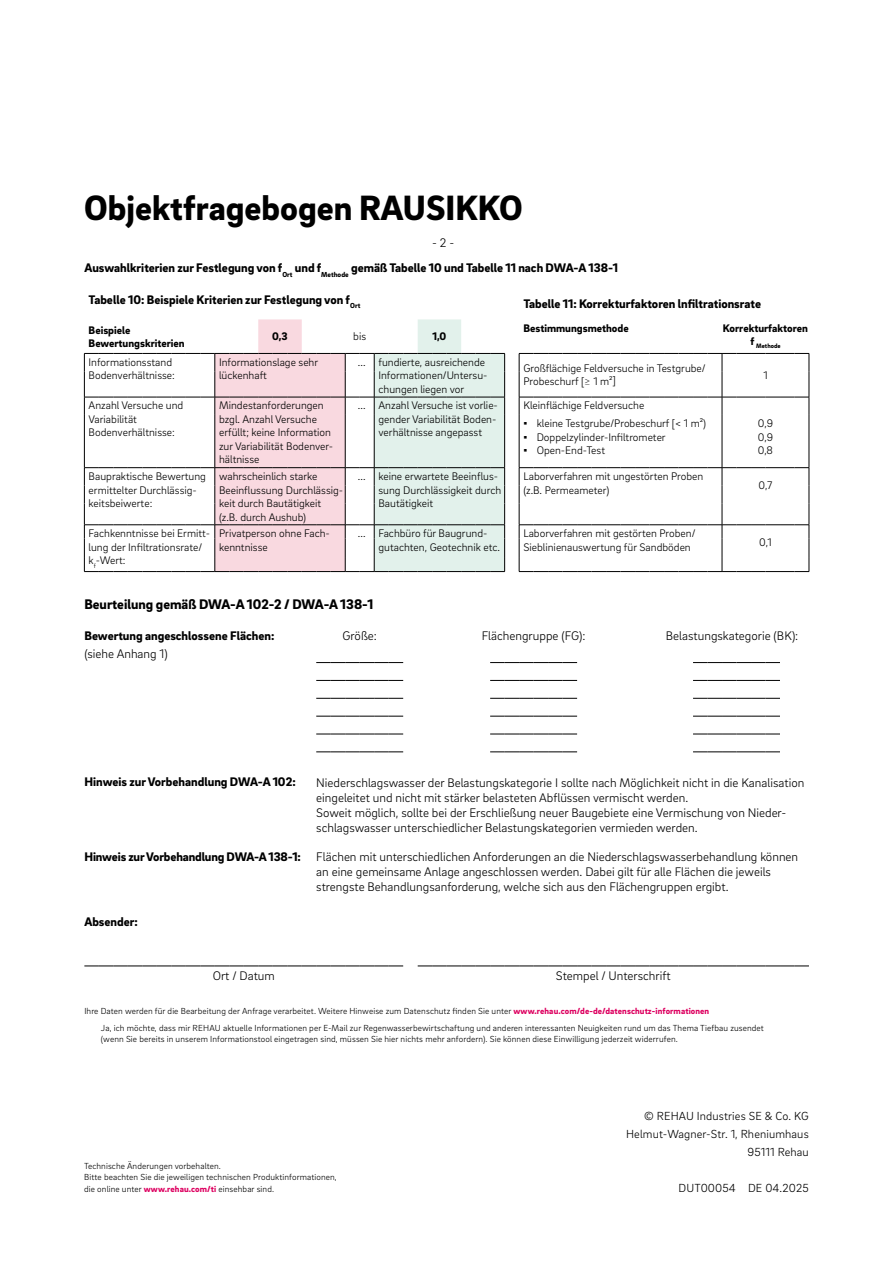
<style>
.page{position:relative;width:893px;height:1263px;background:#fff}
.page>*{position:absolute;margin:0;border:0;box-sizing:border-box;transform-origin:0 0}
.t1{font:900 36px "Brix Sans";color:#000}
.t2{font:900 14.25px "Brix Sans";color:#000}
.t3{font:300 12.75px/15px "Brix Sans";color:#000}
.t4{font:900 12.75px/25.8px "Brix Sans";color:#000}
.t5{font:300 12px/18px "Brix Sans";letter-spacing:.01em;color:#000;text-align:right}
.t6{font:300 11.25px/13.5px "Brix Sans";color:#000}
.t7{font:900 11.25px/13.5px "Brix Sans";color:#000}
.t8{font:300 9px/11.2px "Brix Sans";letter-spacing:.01em;color:#000}
.t9{font:900 6.6px "Brix Sans";color:#000}
.s1{font-weight:300}
.s2{font-family:"Lato"}
.s3{font-family:"Arial";font-weight:400}
.s4{font-weight:900}
.s5{font-weight:900;color:#dd0060}
</style>
<div class="page">
<svg style="left:84px;top:966px;width:319px;height:1px"></svg>
<svg style="left:418px;top:966px;width:391px;height:1px"></svg>
<svg style="left:316px;top:662px;width:87px;height:1px"></svg>
<svg style="left:316px;top:680px;width:87px;height:1px"></svg>
<svg style="left:316px;top:698px;width:87px;height:1px"></svg>
<svg style="left:316px;top:716px;width:87px;height:1px"></svg>
<svg style="left:316px;top:734px;width:87px;height:1px"></svg>
<svg style="left:316px;top:752px;width:87px;height:1px"></svg>
<svg style="left:519px;top:353px;width:291px;height:62px"></svg>
<svg style="left:490px;top:662px;width:87px;height:1px"></svg>
<svg style="left:490px;top:680px;width:87px;height:1px"></svg>
<svg style="left:490px;top:698px;width:87px;height:1px"></svg>
<svg style="left:490px;top:716px;width:87px;height:1px"></svg>
<svg style="left:490px;top:734px;width:87px;height:1px"></svg>
<svg style="left:490px;top:752px;width:87px;height:1px"></svg>
<svg style="left:693px;top:662px;width:87px;height:1px"></svg>
<svg style="left:693px;top:680px;width:87px;height:1px"></svg>
<svg style="left:693px;top:698px;width:87px;height:1px"></svg>
<svg style="left:693px;top:716px;width:87px;height:1px"></svg>
<svg style="left:693px;top:734px;width:87px;height:1px"></svg>
<svg style="left:693px;top:752px;width:87px;height:1px"></svg>
<hr style="left:519px;top:415px;width:1px;height:52px;background:#000">
<hr style="left:722px;top:415px;width:1px;height:52px;background:#000">
<hr style="left:809px;top:415px;width:1px;height:52px;background:#000">
<svg style="left:84px;top:319px;width:421px;height:253px"></svg>
<svg style="left:519px;top:467px;width:291px;height:105px"></svg>
<h1 class="t1" style="left:84px;top:184px;width:440px">Objektfragebogen RAUSIKKO</h1>
<p class="t4" style="left:84px;top:229px;width:535px;text-indent:348px"><span class="s1">- 2 -<br></span>Auswahlkriterien zur Festlegung von f<sub>Ort</sub> und f<sub>Methode</sub> gemäß Tabelle 10 und Tabelle 11 nach DWA-A 138-1</p>
<p class="t4" style="left:89px;top:286px;width:273px">Tabelle 10: Beispiele Kriterien zur Festlegung von f<sub>Ort</sub></p>
<p class="t4" style="left:523px;top:291px;width:239px">Tabelle 11: Korrekturfaktoren lnfiltrationsrate</p>
<p class="t7" style="left:89px;top:323px;width:98px">Beispiele<br>Bewertungskriterien</p>
<p class="t7" style="left:272px;top:329px;width:17px">0,3</p>
<p class="t6" style="left:353px;top:329px;width:14px">bis</p>
<p class="t7" style="left:432px;top:329px;width:16px">1,0</p>
<p class="t7" style="left:523px;top:321px;width:107px">Bestimmungsmethode</p>
<p class="t7" style="left:723px;top:321px;width:87px">Korrekturfaktoren</p>
<p class="t9" style="left:750px;top:342px;width:32px"><sup>f</sup> Methode</p>
<p class="t6" style="left:89px;top:355px;width:88px">Informationsstand<br>Bodenverhältnisse:</p>
<p class="t6" style="left:219px;top:355px;width:101px">Informationslage sehr lückenhaft</p>
<p class="t6" style="left:378px;top:355px;width:111px;text-indent:-21px">... fundierte, ausreichende<br>Informationen/Untersu&shy;chungen liegen vor</p>
<p class="t6" style="left:523px;top:361px;width:184px">Großflächige Feldversuche in Testgrube/<br>Probeschurf [<span class="s2">≥</span> 1 m²]</p>
<p class="t6" style="left:763px;top:368px;width:6px">1</p>
<p class="t6" style="left:89px;top:398px;width:96px">Anzahl Versuche und<br>Variabilität<br>Bodenverhältnisse:</p>
<p class="t6" style="left:219px;top:398px;width:116px">Mindestanforderungen bzgl. Anzahl Versuche erfüllt; keine Information zur Variabilität Bodenver&shy;hältnisse</p>
<p class="t6" style="left:378px;top:398px;width:121px;text-indent:-21px">... Anzahl Versuche ist vorlie&shy;gender Variabilität Boden&shy;verhältnisse angepasst</p>
<p class="t6" style="left:523px;top:398px;width:122px">Kleinflächige Feldversuche</p>
<p class="t6" style="left:523px;top:416px;width:184px"><span class="s3">▪</span> kleine Testgrube/Probeschurf [&lt; 1 m²)</p>
<p class="t6" style="left:523px;top:430px;width:144px"><span class="s3">▪</span> Doppelzylinder-Infiltrometer</p>
<p class="t6" style="left:523px;top:443px;width:83px"><span class="s3">▪</span> Open-End-Test</p>
<p class="t6" style="left:758px;top:416px;width:17px;text-align:justify">0,9<br>0,9<br>0,8</p>
<p class="t6" style="left:89px;top:469px;width:119px">Baupraktische Bewertung ermittelter Durchlässig&shy;keitsbeiwerte:</p>
<p class="t6" style="left:219px;top:469px;width:126px">wahrscheinlich starke<br>Beeinflussung Durchlässig&shy;keit durch Bautätigkeit<br>(z.B. durch Aushub)</p>
<p class="t6" style="left:378px;top:469px;width:124px;text-indent:-21px">... keine erwartete Beeinflus&shy;sung Durchlässigkeit durch<br>Bautätigkeit</p>
<p class="t6" style="left:523px;top:469px;width:181px">Laborverfahren mit ungestörten Proben (z.B. Permeameter)</p>
<p class="t6" style="left:759px;top:477px;width:15px">0,7</p>
<p class="t6" style="left:89px;top:526px;width:123px">Fachkenntnisse bei Ermitt&shy;lung der Infiltrationsrate/ k<sub>f</sub>-Wert:</p>
<p class="t6" style="left:219px;top:526px;width:112px">Privatperson ohne Fach&shy;kenntnisse</p>
<p class="t6" style="left:378px;top:526px;width:123px;text-indent:-21px">... Fachbüro für Baugrund&shy;gutachten, Geotechnik etc.</p>
<p class="t6" style="left:523px;top:526px;width:174px">Laborverfahren mit gestörten Proben/<br>Sieblinienauswertung für Sandböden</p>
<p class="t6" style="left:759px;top:535px;width:14px">0,1</p>
<p class="t2" style="left:84px;top:594px;width:291px">Beurteilung gemäß DWA-A 102-2 / DWA-A 138-1</p>
<p class="t4" style="left:84px;top:622px;width:192px">Bewertung angeschlossene Flächen:</p>
<p class="t3" style="left:342px;top:628px;width:36px">Größe:</p>
<p class="t3" style="left:482px;top:628px;width:105px">Flächengruppe (FG):</p>
<p class="t3" style="left:666px;top:628px;width:134px">Belastungskategorie (BK):</p>
<p class="t3" style="left:84px;top:646px;width:85px">(siehe Anhang 1)</p>
<p class="t4" style="left:84px;top:768px;width:213px">Hinweis zur Vorbehandlung DWA-A 102:</p>
<p class="t3" style="left:316px;top:774px;width:490px">Niederschlagswasser der Belastungskategorie I sollte nach Möglichkeit nicht in die Kanalisation eingeleitet und nicht mit stärker belasteten Abflüssen vermischt werden.<br>Soweit möglich, sollte bei der Erschließung neuer Baugebiete eine Vermischung von Nieder&shy;schlagswasser unterschiedlicher Belastungskategorien vermieden werden.</p>
<p class="t3" style="left:316px;top:848px;width:483px;text-indent:-232px"><span class="s4">Hinweis zur Vorbehandlung DWA-A 138-1:</span> Flächen mit unterschiedlichen Anforderungen an die Niederschlagswasserbehandlung können an eine gemeinsame Anlage angeschlossen werden. Dabei gilt für alle Flächen die jeweils strengste Behandlungsanforderung, welche sich aus den Flächengruppen ergibt.</p>
<p class="t4" style="left:84px;top:908px;width:55px">Absender:</p>
<p class="t3" style="left:213px;top:967px;width:64px">Ort / Datum</p>
<p class="t3" style="left:556px;top:967px;width:116px">Stempel / Unterschrift</p>
<p class="t8" style="left:101px;top:1002px;width:664px;line-height:17px;text-indent:-17px">Ihre Daten werden für die Bearbeitung der Anfrage verarbeitet. Weitere Hinweise zum Datenschutz finden Sie unter <span class="s5">www.rehau.com/de-de/datenschutz-informationen<br></span>Ja, ich möchte, dass mir REHAU aktuelle Informationen per E-Mail zur Regenwasserbewirtschaftung und anderen interessanten Neuigkeiten rund um das Thema Tiefbau zusendet</p>
<p class="t8" style="left:101px;top:1033px;width:578px">(wenn Sie bereits in unserem Informationstool eingetragen sind, müssen Sie hier nichts mehr anfordern). Sie können diese Einwilligung jederzeit widerrufen.</p>
<p class="t8" style="left:84px;top:1160px;width:254px">Technische Änderungen vorbehalten.<br>Bitte beachten Sie die jeweiligen technischen Produktinformationen, die online unter <span class="s5">www.rehau.com/ti</span> einsehbar sind.</p>
<p class="t5" style="left:626px;top:1106px;width:184px">© REHAU Industries SE &amp; Co. KG<br>Helmut-Wagner-Str. 1, Rheniumhaus<br>95111 Rehau</p>
<p class="t5" style="left:678px;top:1178px;width:132px">DUT00054 DE 04.2025</p>
</div>
